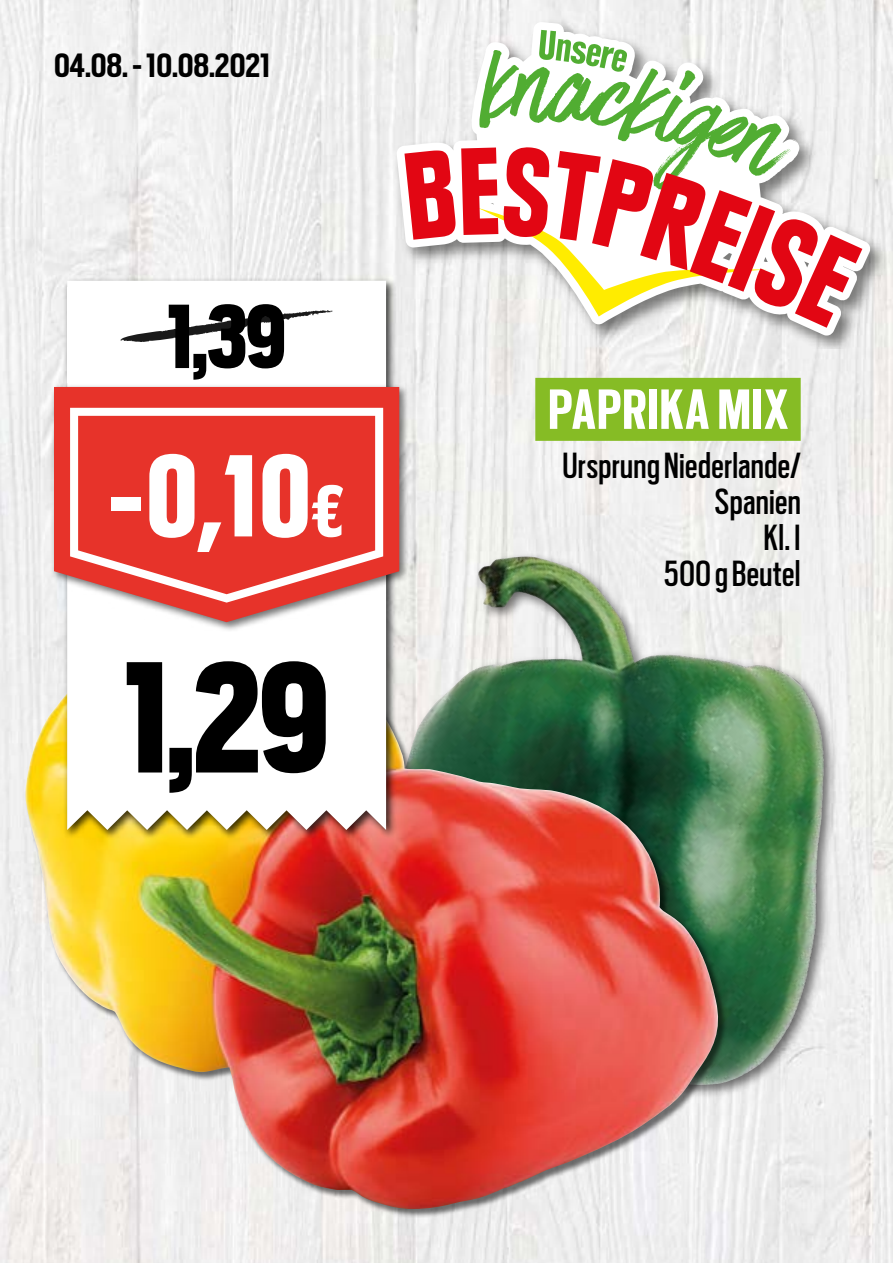
<style>
.page{position:relative;width:893px;height:1263px;background:#fff}
.page>*{position:absolute;margin:0;border:0;box-sizing:border-box;transform-origin:0 0}
.t1{font:900 176.25px "Scout Cond";color:#000;scale:.9 1}
.t2{font:900 condensed 120px "Plak Com";color:#fff;scale:1.1 1}
.t3{font:900 101.25px "Scout Cond";color:#000;scale:.9 1}
.t4{font:700 63px "Scout Cond";letter-spacing:.02em;color:#fff}
.t5{font:40.5px/36px "Scout Cond";letter-spacing:.01em;color:#000;text-align:right}
.t6{font:700 37.5px "Scout Cond";letter-spacing:-.005em;color:#000}
.s1{font-size:75px}
</style>
<div class="page">
<img style="left:0;top:0;width:893px;height:1263px">
<div style="left:387px;top:551px;width:450px;height:547px;background:#000;opacity:.55"></div>
<img style="left:409px;top:556px;width:416px;height:530px">
<div style="left:25px;top:599px;width:702px;height:619px;background:#000;opacity:.55"></div>
<img style="left:26px;top:600px;width:694px;height:609px">
<img style="left:389px;top:14px;width:504px;height:335px">
<svg style="left:396px;top:22px;width:474px;height:314px;fill:#efefee"></svg>
<svg style="left:479px;top:30px;width:313px;height:117px"></svg>
<svg style="left:404px;top:147px;width:458px;height:181px"></svg>
<div style="left:535px;top:378px;width:266px;height:63px;background:#86bc25"></div>
<div style="left:63px;top:277px;width:333px;height:562px;background:#000;opacity:.75"></div>
<svg style="left:67px;top:281px;width:319px;height:549px"></svg>
<div style="left:67px;top:287px;width:319px;height:96px;background:#fff"></div>
<div style="left:50px;top:383px;width:359px;height:249px;background:#000;opacity:.55"></div>
<svg style="left:54px;top:387px;width:345px;height:235px;fill:#e7332a"></svg>
<svg style="left:70px;top:408px;width:313px;height:195px;background:#e9514a"></svg>
<svg style="left:120px;top:310px;width:213px;height:32px"></svg>
<p class="t6" style="left:54px;top:41px;width:218px">04.08. - 10.08.2021</p>
<h3 class="t3" style="left:167px;top:271px;width:133px">1,39</h3>
<h2 class="t2" style="left:109px;top:424px;width:215px">-0,10<span class="s1">€</span></h2>
<h1 class="t1" style="left:124px;top:603px;width:229px">1,29</h1>
<h3 class="t4" style="left:548px;top:368px;width:241px">PAPRIKA MIX</h3>
<p class="t5" style="left:562px;top:445px;width:240px">Ursprung Niederlande/<br>Spanien<br>Kl. I<br>500 g Beutel</p>
</div>
